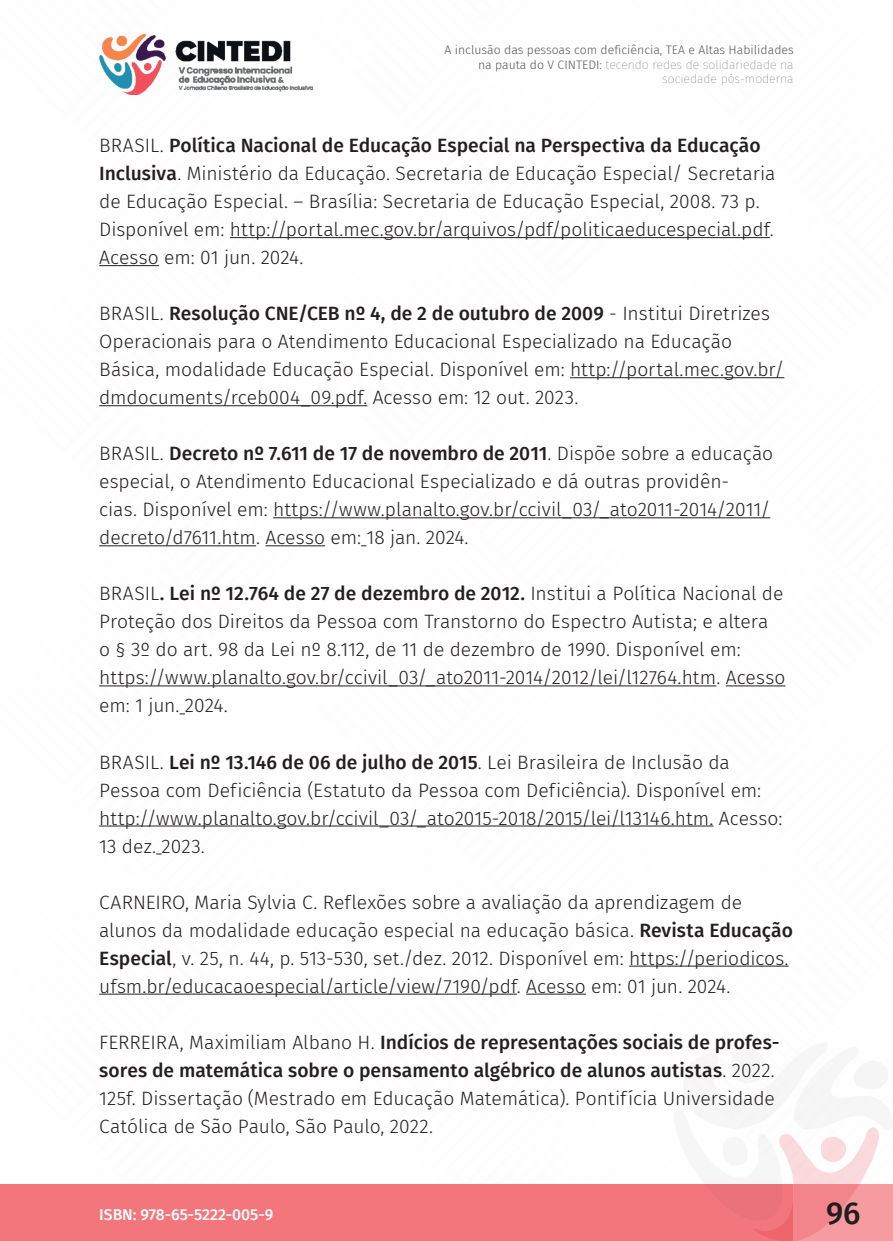
<style>
.page{position:relative;width:893px;height:1241px;background:#fff}
.page>*{position:absolute;margin:0;border:0;box-sizing:border-box;transform-origin:0 0}
.t1{font:500 31.5px "Fira Sans";color:#231f20}
._13_REFERENCIAS{font:300 19.25px/28px "Fira Sans";color:#231f20}
.t2{font:500 15.75px "Fira Sans";color:#fff}
.t3{font:300 12.25px/14.7px "Fira Sans";color:#57585a;text-align:right}
.s1{font-weight:100}
.s2{font-weight:500}
</style>
<div class="page">
<div style="left:0;top:1184px;width:794px;height:56px;background:#f2767c"></div>
<img style="left:99px;top:33px;width:214px;height:61px">
<svg style="left:688px;top:1049px;width:205px;height:191px"></svg>
<hr style="left:230px;top:237px;width:540px;height:1px;background:#231f20">
<hr style="left:99px;top:265px;width:60px;height:1px;background:#231f20">
<hr style="left:570px;top:377px;width:214px;height:1px;background:#231f20">
<hr style="left:99px;top:405px;width:268px;height:1px;background:#231f20">
<hr style="left:273px;top:517px;width:497px;height:1px;background:#231f20">
<hr style="left:99px;top:545px;width:157px;height:1px;background:#231f20">
<hr style="left:265px;top:545px;width:60px;height:1px;background:#231f20">
<hr style="left:99px;top:685px;width:617px;height:1px;background:#231f20">
<hr style="left:726px;top:685px;width:59px;height:1px;background:#231f20">
<hr style="left:99px;top:825px;width:614px;height:1px;background:#231f20">
<hr style="left:629px;top:965px;width:160px;height:1px;background:#231f20">
<hr style="left:99px;top:993px;width:418px;height:1px;background:#231f20">
<hr style="left:526px;top:993px;width:60px;height:1px;background:#231f20">
<p class="t3" style="left:444px;top:42px;width:351px">A inclusão das pessoas com deficiência, TEA e Altas Habilidades na pauta do V CINTEDI: <span class="s1">tecendo redes de solidariedade na sociedade pós-moderna</span></p>
<p class="_13_REFERENCIAS" style="left:99px;top:131px;width:678px">BRASIL. <span class="s2">Política Nacional de Educação Especial na Perspectiva da Educação Inclusiva</span>. Ministério da Educação. Secretaria de Educação Especial/ Secretaria de Educação Especial. – Brasília: Secretaria de Educação Especial, 2008. 73 p.<br>Disponível em: http://portal.mec.gov.br/arquivos/pdf/politicaeducespecial.pdf.<br>Acesso em: 01 jun. 2024.</p>
<p class="_13_REFERENCIAS" style="left:99px;top:299px;width:687px">BRASIL. <span class="s2">Resolução CNE/CEB nº 4, de 2 de outubro de 2009</span> - Institui Diretrizes Operacionais para o Atendimento Educacional Especializado na Educação Básica, modalidade Educação Especial. Disponível em: http://portal.mec.gov.br/ dmdocuments/rceb004_09.pdf. Acesso em: 12 out. 2023.</p>
<p class="_13_REFERENCIAS" style="left:99px;top:439px;width:675px">BRASIL. <span class="s2">Decreto nº 7.611 de 17 de novembro de 2011</span>. Dispõe sobre a educação especial, o Atendimento Educacional Especializado e dá outras providên-<br>cias. Disponível em: https://www.planalto.gov.br/ccivil_03/_ato2011-2014/2011/ decreto/d7611.htm. Acesso em: 18 jan. 2024.</p>
<p class="_13_REFERENCIAS" style="left:99px;top:579px;width:688px">BRASIL<span class="s2">. Lei nº 12.764 de 27 de dezembro de 2012.</span> Institui a Política Nacional de Proteção dos Direitos da Pessoa com Transtorno do Espectro Autista; e altera<br>o § 3º do art. 98 da Lei nº 8.112, de 11 de dezembro de 1990. Disponível em: https://www.planalto.gov.br/ccivil_03/_ato2011-2014/2012/lei/l12764.htm. Acesso em: 1 jun. 2024.</p>
<p class="_13_REFERENCIAS" style="left:99px;top:747px;width:685px">BRASIL. <span class="s2">Lei nº 13.146 de 06 de julho de 2015</span>. Lei Brasileira de Inclusão da Pessoa com Deficiência (Estatuto da Pessoa com Deficiência). Disponível em: http://www.planalto.gov.br/ccivil_03/_ato2015-2018/2015/lei/l13146.htm. Acesso:<br>13 dez. 2023.</p>
<p class="_13_REFERENCIAS" style="left:99px;top:887px;width:695px">CARNEIRO, Maria Sylvia C. Reflexões sobre a avaliação da aprendizagem de alunos da modalidade educação especial na educação básica. <span class="s2">Revista Educação Especial</span>, v. 25, n. 44, p. 513-530, set./dez. 2012. Disponível em: https://periodicos. ufsm.br/educacaoespecial/article/view/7190/pdf. Acesso em: 01 jun. 2024.</p>
<p class="_13_REFERENCIAS" style="left:99px;top:1027px;width:682px">FERREIRA, Maximiliam Albano H. <span class="s2">Indícios de representações sociais de profes&shy;sores de matemática sobre o pensamento algébrico de alunos autistas</span>. 2022.<br>125f. Dissertação (Mestrado em Educação Matemática). Pontifícia Universidade Católica de São Paulo, São Paulo, 2022.</p>
<p class="t2" style="left:99px;top:1201px;width:176px">ISBN: 978-65-5222-005-9</p>
<h1 class="t1" style="left:826px;top:1187px;width:36px">96</h1>
</div>
